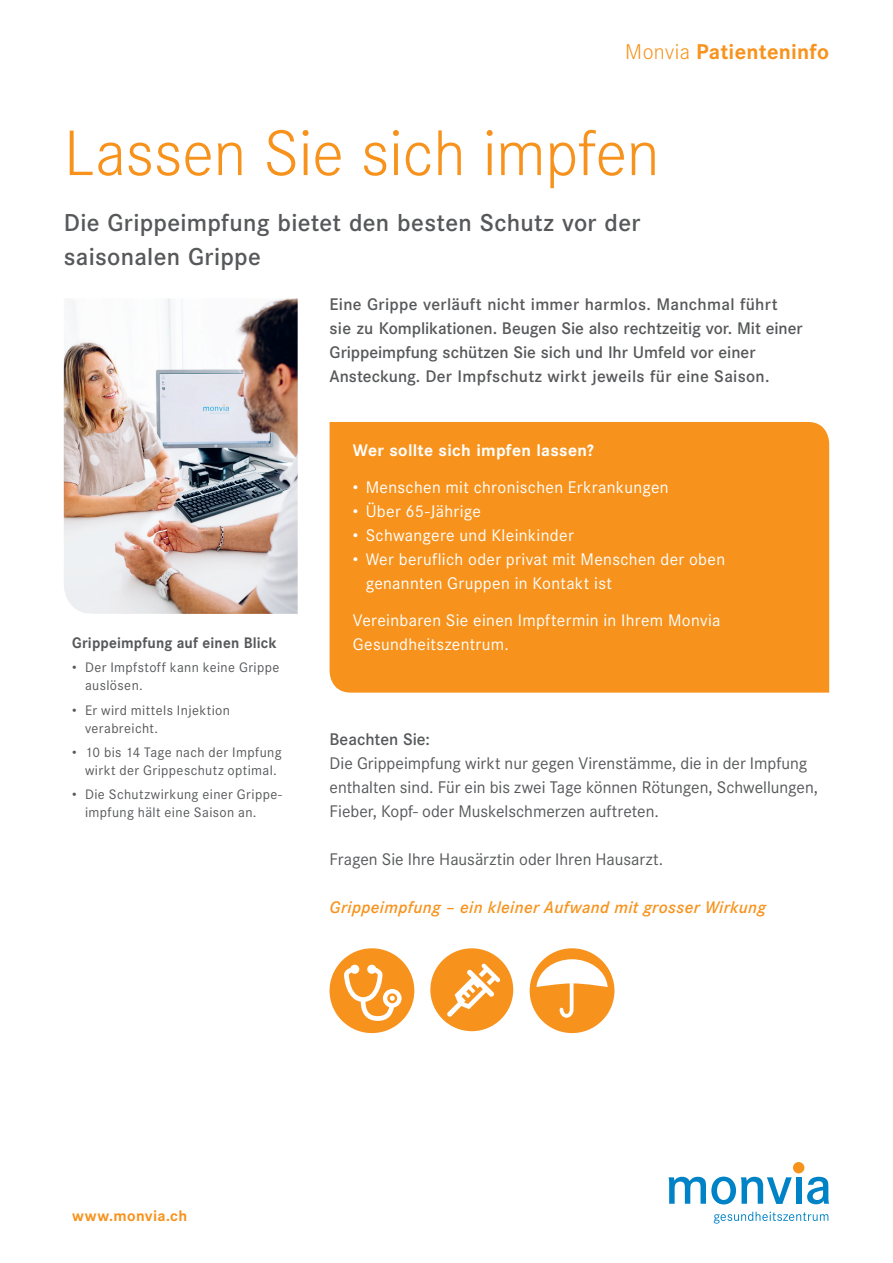
<style>
.page{position:relative;width:893px;height:1263px;background:#fff}
.page>*{position:absolute;margin:0;border:0;box-sizing:border-box;transform-origin:0 0}
.t1{font:300 63px "Corporate SBQ";letter-spacing:-.005em;color:#f7931d}
.t2{font:500 24px/33.8px "Corporate SBQ";letter-spacing:.015em;color:#57585a}
.t3{font:700 21px "Corporate SBQ";letter-spacing:.01em;color:#f7931d}
.t4{font:500 16.5px/24px "Corporate SBQ";color:#57585a}
.t5{font:16.5px/24px "Corporate SBQ";letter-spacing:.02em;color:#fff}
.t6{font:16.5px/24px "Corporate SBQ";color:#57585a}
.t7{font:italic 16.5px "Corporate SBQ Med";letter-spacing:.02em;color:#f7931d}
.t8{font:700 16.5px "Corporate SBQ";letter-spacing:.015em;color:#fff}
.t9{font:700 15px "Corporate SBQ";letter-spacing:.01em;color:#57585a;scale:.95 1}
.t10{font:700 15px "Corporate SBQ";letter-spacing:.025em;color:#f7931d}
.t11{font:13.5px/18px "Corporate SBQ";letter-spacing:.03em;color:#57585a}
.s1{font-weight:300}
</style>
<div class="page">
<div style="left:330px;top:422px;width:499px;height:271px;background:#f7931d"></div>
<img style="left:64px;top:298px;width:234px;height:316px">
<div style="left:793px;top:1162px;width:11px;height:11px;background:#f7931d;border-radius:50%"></div>
<svg style="left:668px;top:1176px;width:124px;height:28px"></svg>
<div style="left:796px;top:1177px;width:5px;height:27px;background:#0083c6"></div>
<svg style="left:807px;top:1177px;width:22px;height:27px"></svg>
<svg style="left:714px;top:1211px;width:114px;height:12px"></svg>
<div style="left:330px;top:948px;width:84px;height:85px;background:#f7931d;border-radius:50%"></div>
<svg style="left:344px;top:965px;width:58px;height:56px"></svg>
<div style="left:430px;top:948px;width:83px;height:83px;background:#f7931d;border-radius:50%"></div>
<svg style="left:447px;top:963px;width:53px;height:54px"></svg>
<div style="left:530px;top:948px;width:84px;height:85px;background:#f7931d;border-radius:50%"></div>
<svg style="left:536px;top:958px;width:73px;height:63px"></svg>
<p class="t3" style="left:625px;top:38px;width:205px"><span class="s1">Monvia</span> Patienteninfo</p>
<h1 class="t1" style="left:64px;top:117px;width:597px">Lassen Sie sich impfen</h1>
<h2 class="t2" style="left:64px;top:206px;width:578px">Die Grippeimpfung bietet den besten Schutz vor der saisonalen Grippe</h2>
<p class="t4" style="left:330px;top:293px;width:475px">Eine Grippe verläuft nicht immer harmlos. Manchmal führt sie zu Komplikationen. Beugen Sie also rechtzeitig vor. Mit einer Grippeimpfung schützen Sie sich und Ihr Umfeld vor einer Ansteckung. Der Impfschutz wirkt jeweils für eine Saison.</p>
<p class="t9" style="left:72px;top:633px;width:217px">Grippeimpfung auf einen Blick</p>
<p class="t11" style="left:85px;top:659px;width:196px;text-indent:-13px">• Der Impfstoff kann keine Grippe auslösen.</p>
<p class="t11" style="left:85px;top:701px;width:147px;text-indent:-13px">• Er wird mittels Injektion verabreicht.</p>
<p class="t11" style="left:72px;top:743px;width:211px;text-align:center">• 10 bis 14 Tage nach der Impfung wirkt der Grippeschutz optimal.</p>
<p class="t11" style="left:85px;top:786px;width:199px;text-indent:-13px">• Die Schutzwirkung einer Grippe&shy;impfung hält eine Saison an.</p>
<p class="t8" style="left:353px;top:440px;width:242px">Wer sollte sich impfen lassen?</p>
<p class="t5" style="left:353px;top:475px;width:317px">• Menschen mit chronischen Erkrankungen</p>
<p class="t5" style="left:353px;top:499px;width:130px">• Über 65-Jährige</p>
<p class="t5" style="left:353px;top:523px;width:222px">• Schwangere und Kleinkinder</p>
<p class="t5" style="left:366px;top:547px;width:361px;text-indent:-13px">• Wer beruflich oder privat mit Menschen der oben genannten Gruppen in Kontakt ist</p>
<p class="t5" style="left:353px;top:608px;width:369px">Vereinbaren Sie einen Impftermin in Ihrem Monvia<br>Gesundheitszentrum.</p>
<p class="t4" style="left:330px;top:727px;width:102px">Beachten Sie:</p>
<p class="t6" style="left:330px;top:751px;width:490px">Die Grippeimpfung wirkt nur gegen Virenstämme, die in der Impfung enthalten sind. Für ein bis zwei Tage können Rötungen, Schwellungen,<br>Fieber, Kopf- oder Muskelschmerzen auftreten.</p>
<p class="t6" style="left:330px;top:847px;width:335px">Fragen Sie Ihre Hausärztin oder Ihren Hausarzt.</p>
<p class="t7" style="left:330px;top:897px;width:438px">Grippeimpfung – ein kleiner Aufwand mit grosser Wirkung</p>
<p class="t10" style="left:72px;top:1207px;width:116px">www.monvia.ch</p>
</div>
